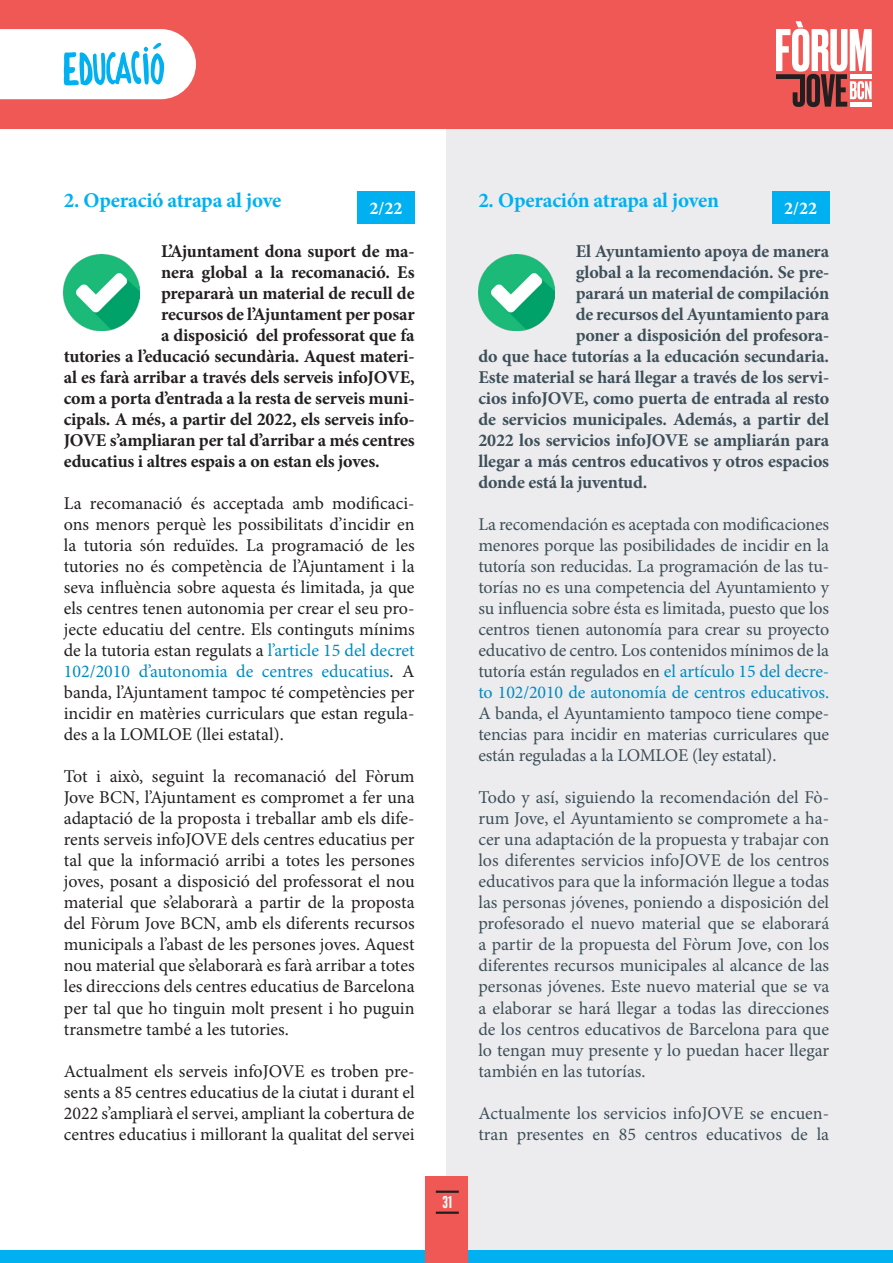
<style>
.page{position:relative;width:893px;height:1263px;background:#fff}
.page>*{position:absolute;margin:0;border:0;box-sizing:border-box;transform-origin:0 0}
.Subtitol_Text_-_Copi{font:700 21px "Minion Pro";letter-spacing:-.01em;color:#00b0f0}
.Text_Base__Català{font:18px/21px "Minion Pro";color:#231f20;text-align:justify}
.Text_Base__Castellà{font:18px/21px "Minion Pro";letter-spacing:-.005em;color:#3d4f59;text-align:justify}
.Text_Base__Castellà-2{font:700 18px "Minion Pro";letter-spacing:-.01em;color:#3d4f59}
.Text_Base__Català-2{font:700 18px "Minion Pro";letter-spacing:-.01em;color:#231f20}
.Index2{font:700 18px "Minion Pro";color:#fff}
.t1{font:15px "My Font";color:#fff}
.s1{color:#008bc0}
</style>
<div class="page">
<div style="left:446px;top:0;width:447px;height:1263px;background:#ececee"></div>
<div style="left:0;top:0;width:893px;height:128px;background:#f05855"></div>
<div style="left:0;top:1250px;width:893px;height:13px;background:#00b0f0"></div>
<svg style="left:776px;top:21px;width:96px;height:86px"></svg>
<div style="left:850px;top:102px;width:21px;height:5px;background:#fff"></div>
<div style="left:850px;top:74px;width:21px;height:5px;background:#fff"></div>
<svg style="left:0;top:29px;width:196px;height:70px;background:#ddeef6"></svg>
<img style="left:64px;top:255px;width:76px;height:76px">
<img style="left:478px;top:255px;width:76px;height:76px">
<div style="left:357px;top:191px;width:58px;height:33px;background:#00b0f0"></div>
<div style="left:772px;top:191px;width:57px;height:33px;background:#00b0f0"></div>
<div style="left:425px;top:1176px;width:43px;height:87px;background:#f05855"></div>
<hr style="left:436px;top:1211px;width:23px;height:3px;background:#231f20">
<hr style="left:436px;top:1190px;width:23px;height:3px;background:#231f20">
<p class="Subtitol_Text_-_Copi" style="left:64px;top:185px;width:219px">2. Operació atrapa al jove</p>
<p class="Text_Base__Català-2" style="left:161px;top:239px;width:255px">L’Ajuntament dona suport de ma-</p>
<p class="Text_Base__Català-2" style="left:161px;top:260px;width:255px">nera global a la recomanació. Es</p>
<p class="Text_Base__Català-2" style="left:161px;top:281px;width:255px">prepararà un material de recull de</p>
<p class="Text_Base__Català-2" style="left:161px;top:302px;width:255px">recursos de l’Ajuntament per posar</p>
<p class="Text_Base__Català-2" style="left:161px;top:323px;width:255px">a disposició del professorat que fa</p>
<p class="Text_Base__Català-2" style="left:64px;top:344px;width:352px">tutories a l’educació secundària. Aquest materi-</p>
<p class="Text_Base__Català-2" style="left:64px;top:365px;width:352px">al es farà arribar a través dels serveis infoJOVE,</p>
<p class="Text_Base__Català-2" style="left:64px;top:386px;width:352px">com a porta d’entrada a la resta de serveis muni-</p>
<p class="Text_Base__Català-2" style="left:64px;top:407px;width:352px">cipals. A més, a partir del 2022, els serveis info-</p>
<p class="Text_Base__Català-2" style="left:64px;top:428px;width:352px">JOVE s’ampliaran per tal d’arribar a més centres</p>
<p class="Text_Base__Català-2" style="left:64px;top:449px;width:317px">educatius i altres espais a on estan els joves.</p>
<p class="Text_Base__Català" style="left:64px;top:493px;width:352px">La recomanació és acceptada amb modificaci&shy;ons menors perquè les possibilitats d’incidir en la tutoria són reduïdes. La programació de les tutories no és competència de l’Ajuntament i la seva influència sobre aquesta és limitada, ja que els centres tenen autonomia per crear el seu pro&shy;jecte educatiu del centre. Els continguts mínims de la tutoria estan regulats a <span class="s1">l’article 15 del decret 102/2010 d’autonomia de centres educatius</span>. A banda, l’Ajuntament tampoc té competències per incidir en matèries curriculars que estan regula&shy;des a la LOMLOE (llei estatal).</p>
<p class="Text_Base__Català" style="left:64px;top:766px;width:352px">Tot i això, seguint la recomanació del Fòrum Jove BCN, l’Ajuntament es compromet a fer una adaptació de la proposta i treballar amb els dife&shy;rents serveis infoJOVE dels centres educatius per tal que la informació arribi a totes les persones joves, posant a disposició del professorat el nou material que s’elaborarà a partir de la proposta del Fòrum Jove BCN, amb els diferents recursos municipals a l’abast de les persones joves. Aquest nou material que s’elaborarà es farà arribar a totes les direccions dels centres educatius de Barcelona per tal que ho tinguin molt present i ho puguin transmetre també a les tutories.</p>
<p class="Text_Base__Català" style="left:64px;top:1060px;width:352px">Actualment els serveis infoJOVE es troben pre&shy;sents a 85 centres educatius de la ciutat i durant el 2022 s’ampliarà el servei, ampliant la cobertura de centres educatius i millorant la qualitat del servei</p>
<p class="Subtitol_Text_-_Copi" style="left:478px;top:185px;width:242px">2. Operación atrapa al joven</p>
<p class="Text_Base__Castellà-2" style="left:576px;top:239px;width:255px">El Ayuntamiento apoya de manera</p>
<p class="Text_Base__Castellà-2" style="left:576px;top:260px;width:255px">global a la recomendación. Se pre-</p>
<p class="Text_Base__Castellà-2" style="left:576px;top:281px;width:255px">parará un material de compilación</p>
<p class="Text_Base__Castellà-2" style="left:576px;top:302px;width:255px">de recursos del Ayuntamiento para</p>
<p class="Text_Base__Castellà-2" style="left:576px;top:323px;width:255px">poner a disposición del profesora-</p>
<p class="Text_Base__Castellà-2" style="left:478px;top:344px;width:352px">do que hace tutorías a la educación secundaria.</p>
<p class="Text_Base__Castellà-2" style="left:478px;top:365px;width:352px">Este material se hará llegar a través de los servi-</p>
<p class="Text_Base__Castellà-2" style="left:478px;top:386px;width:352px">cios infoJOVE, como puerta de entrada al resto</p>
<p class="Text_Base__Castellà-2" style="left:478px;top:407px;width:352px">de servicios municipales. Además, a partir del</p>
<p class="Text_Base__Castellà-2" style="left:478px;top:428px;width:352px">2022 los servicios infoJOVE se ampliarán para</p>
<p class="Text_Base__Castellà-2" style="left:478px;top:449px;width:352px">llegar a más centros educativos y otros espacios</p>
<p class="Text_Base__Castellà-2" style="left:478px;top:470px;width:171px">donde está la juventud.</p>
<p class="Text_Base__Castellà" style="left:478px;top:514px;width:352px">La recomendación es aceptada con modificaciones menores porque las posibilidades de incidir en la tutoría son reducidas. La programación de las tu&shy;torías no es una competencia del Ayuntamiento y su influencia sobre ésta es limitada, puesto que los centros tienen autonomía para crear su proyecto educativo de centro. Los contenidos mínimos de la tutoría están regulados en <span class="s1">el artículo 15 del decre&shy;to 102/2010 de autonomía de centros educativos.<br></span>A banda, el Ayuntamiento tampoco tiene compe&shy;tencias para incidir en materias curriculares que están reguladas a la LOMLOE (ley estatal).</p>
<p class="Text_Base__Castellà" style="left:478px;top:787px;width:352px">Todo y así, siguiendo la recomendación del Fò&shy;rum Jove, el Ayuntamiento se compromete a ha&shy;cer una adaptación de la propuesta y trabajar con los diferentes servicios infoJOVE de los centros educativos para que la información llegue a todas las personas jóvenes, poniendo a disposición del profesorado el nuevo material que se elaborará a partir de la propuesta del Fòrum Jove, con los diferentes recursos municipales al alcance de las personas jóvenes. Este nuevo material que se va a elaborar se hará llegar a todas las direcciones de los centros educativos de Barcelona para que lo tengan muy presente y lo puedan hacer llegar también en las tutorías.</p>
<p class="Text_Base__Castellà" style="left:478px;top:1102px;width:352px">Actualmente los servicios infoJOVE se encuen&shy;tran presentes en 85 centros educativos de la</p>
<p class="Index2" style="left:370px;top:196px;width:34px">2/22</p>
<p class="Index2" style="left:784px;top:196px;width:34px">2/22</p>
<p class="t1" style="left:443px;top:1193px;width:11px">31</p>
</div>
